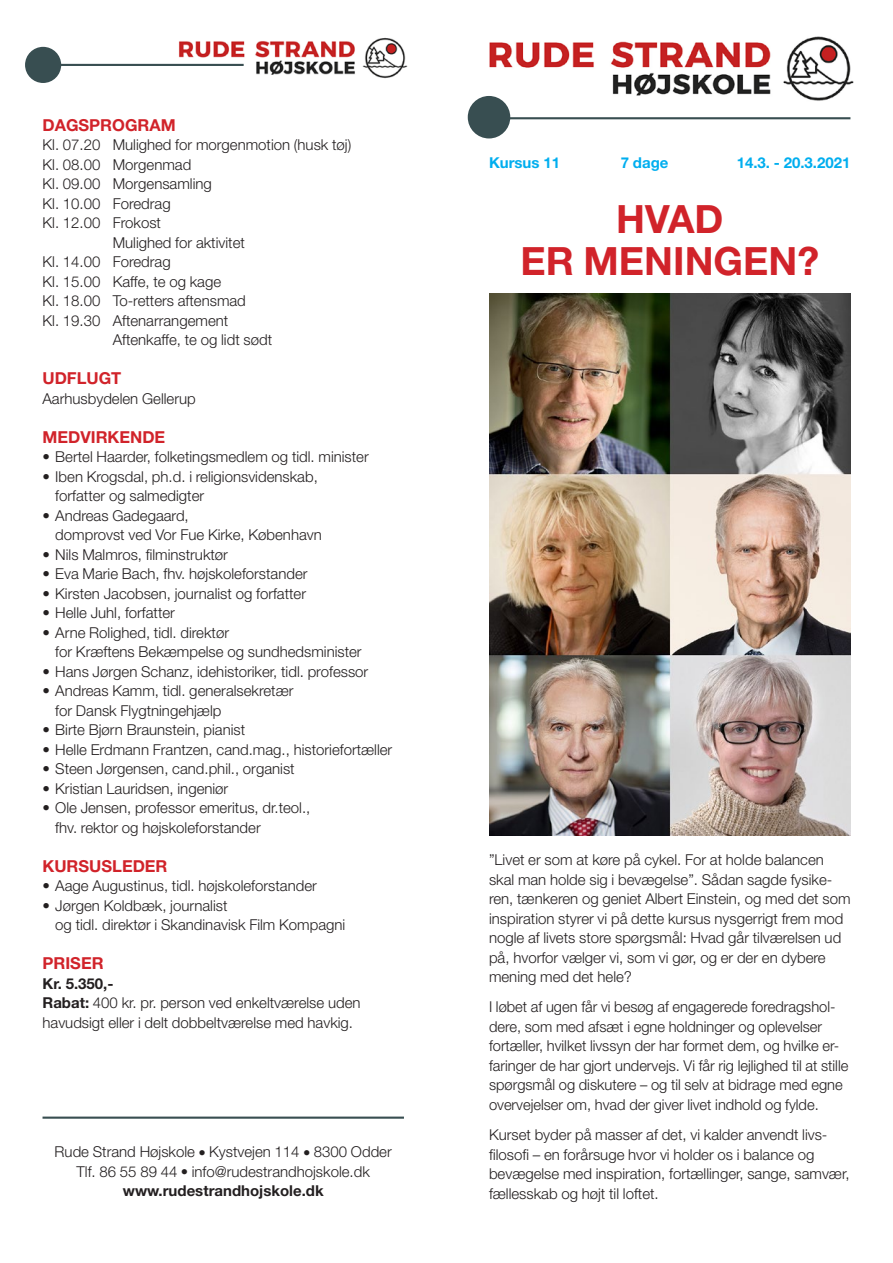
<style>
.page{position:relative;width:893px;height:1263px;background:#fff}
.page>*{position:absolute;margin:0;border:0;box-sizing:border-box;transform-origin:0 0}
.t1{font:700 39px/42px "Helvetica Neue LT Std";color:#d1232a;text-align:center}
.t2{font:700 16.5px "Helvetica Neue LT Std";color:#d1232a}
.t3{font:300 15px/19.5px "Helvetica Neue LT Std";color:#231f20}
.t4{font:700 15px "Helvetica Neue LT Std";color:#00aeef}
.s1{font-weight:700}
</style>
<div class="page">
<img style="left:482px;top:36px;width:372px;height:67px">
<div style="left:468px;top:96px;width:42px;height:42px;background:#384e51;border-radius:50%"></div>
<hr style="left:489px;top:117px;width:361px;height:2px;background:#384e51">
<img style="left:174px;top:37px;width:234px;height:42px">
<hr style="left:43px;top:64px;width:201px;height:2px;background:#384e51">
<div style="left:25px;top:47px;width:36px;height:36px;background:#384e51;border-radius:50%"></div>
<hr style="left:43px;top:1116px;width:361px;height:3px;background:#384e51">
<img style="left:489px;top:293px;width:361px;height:543px">
<p class="t2" style="left:43px;top:115px;width:135px">DAGSPROGRAM</p>
<p class="t3" style="left:43px;top:135px;width:310px">Kl. 07.20 Mulighed for morgenmotion (husk tøj)</p>
<p class="t3" style="left:43px;top:154px;width:150px">Kl. 08.00 Morgenmad</p>
<p class="t3" style="left:43px;top:174px;width:171px">Kl. 09.00 Morgensamling</p>
<p class="t3" style="left:43px;top:193px;width:130px">Kl. 10.00 Foredrag</p>
<p class="t3" style="left:43px;top:213px;width:120px">Kl. 12.00 Frokost</p>
<p class="t3" style="left:113px;top:232px;width:134px">Mulighed for aktivitet</p>
<p class="t3" style="left:43px;top:252px;width:130px">Kl. 14.00 Foredrag</p>
<p class="t3" style="left:43px;top:271px;width:180px">Kl. 15.00 Kaffe, te og kage</p>
<p class="t3" style="left:43px;top:291px;width:205px">Kl. 18.00 To-retters aftensmad</p>
<p class="t3" style="left:43px;top:310px;width:187px">Kl. 19.30 Aftenarrangement</p>
<p class="t3" style="left:113px;top:330px;width:161px">Aftenkaffe, te og lidt sødt</p>
<p class="t2" style="left:43px;top:368px;width:80px">UDFLUGT</p>
<p class="t3" style="left:43px;top:388px;width:155px">Aarhusbydelen Gellerup</p>
<p class="t2" style="left:43px;top:427px;width:124px">MEDVIRKENDE</p>
<p class="t3" style="left:43px;top:447px;width:328px">• Bertel Haarder, folketingsmedlem og tidl. minister</p>
<p class="t3" style="left:55px;top:466px;width:264px;text-indent:-13px">• Iben Krogsdal, ph.d. i religionsvidenskab, forfatter og salmedigter</p>
<p class="t3" style="left:55px;top:505px;width:268px;text-indent:-13px">• Andreas Gadegaard,<br>domprovst ved Vor Fue Kirke, København</p>
<p class="t3" style="left:43px;top:544px;width:187px">• Nils Malmros, filminstruktør</p>
<p class="t3" style="left:43px;top:564px;width:267px">• Eva Marie Bach, fhv. højskoleforstander</p>
<p class="t3" style="left:43px;top:583px;width:265px">• Kirsten Jacobsen, journalist og forfatter</p>
<p class="t3" style="left:43px;top:603px;width:134px">• Helle Juhl, forfatter</p>
<p class="t3" style="left:55px;top:622px;width:308px;text-indent:-13px">• Arne Rolighed, tidl. direktør<br>for Kræftens Bekæmpelse og sundhedsminister</p>
<p class="t3" style="left:43px;top:661px;width:327px">• Hans Jørgen Schanz, idehistoriker, tidl. professor</p>
<p class="t3" style="left:55px;top:681px;width:240px;text-indent:-13px">• Andreas Kamm, tidl. generalsekretær for Dansk Flygtningehjælp</p>
<p class="t3" style="left:43px;top:720px;width:204px">• Birte Bjørn Braunstein, pianist</p>
<p class="t3" style="left:43px;top:739px;width:351px">• Helle Erdmann Frantzen, cand.mag., historiefortæller</p>
<p class="t3" style="left:43px;top:759px;width:254px">• Steen Jørgensen, cand.phil., organist</p>
<p class="t3" style="left:43px;top:778px;width:187px">• Kristian Lauridsen, ingeniør</p>
<p class="t3" style="left:55px;top:798px;width:257px;text-indent:-13px">• Ole Jensen, professor emeritus, dr.teol., fhv. rektor og højskoleforstander</p>
<p class="t2" style="left:43px;top:856px;width:127px">KURSUSLEDER</p>
<p class="t3" style="left:43px;top:876px;width:276px">• Aage Augustinus, tidl. højskoleforstander</p>
<p class="t3" style="left:55px;top:895px;width:292px;text-indent:-13px">• Jørgen Koldbæk, journalist<br>og tidl. direktør i Skandinavisk Film Kompagni</p>
<p class="t2" style="left:43px;top:953px;width:63px">PRISER</p>
<p class="t3" style="left:43px;top:973px;width:320px"><span class="s1">Kr. 5.350,-<br>Rabat:</span> 400 kr. pr. person ved enkeltværelse uden havudsigt eller i delt dobbeltværelse med havkig.</p>
<p class="t3" style="left:55px;top:1142px;width:339px;text-align:center">Rude Strand Højskole ● Kystvejen 114 ● 8300 Odder<br>Tlf. 86 55 89 44 ● info@rudestrandhojskole.dk <span class="s1">www.rudestrandhojskole.dk</span></p>
<p class="t4" style="left:489px;top:154px;width:72px">Kursus 11</p>
<p class="t4" style="left:621px;top:154px;width:49px">7 dage</p>
<p class="t4" style="left:737px;top:154px;width:115px">14.3. - 20.3.2021</p>
<h1 class="t1" style="left:520px;top:197px;width:300px">HVAD<br>ER MENINGEN?</h1>
<p class="t3" style="left:489px;top:850px;width:363px">”Livet er som at køre på cykel. For at holde balancen skal man holde sig i bevægelse”. Sådan sagde fysike&shy;ren, tænkeren og geniet Albert Einstein, og med det som inspiration styrer vi på dette kursus nysgerrigt frem mod nogle af livets store spørgsmål: Hvad går tilværelsen ud på, hvorfor vælger vi, som vi gør, og er der en dybere mening med det hele?</p>
<p class="t3" style="left:489px;top:997px;width:361px">I løbet af ugen får vi besøg af engagerede foredragshol&shy;dere, som med afsæt i egne holdninger og oplevelser fortæller, hvilket livssyn der har formet dem, og hvilke er&shy;faringer de har gjort undervejs. Vi får rig lejlighed til at stille spørgsmål og diskutere – og til selv at bidrage med egne overvejelser om, hvad der giver livet indhold og fylde.</p>
<p class="t3" style="left:489px;top:1124px;width:362px">Kurset byder på masser af det, vi kalder anvendt livs&shy;filosofi – en forårsuge hvor vi holder os i balance og bevægelse med inspiration, fortællinger, sange, samvær, fællesskab og højt til loftet.</p>
</div>
